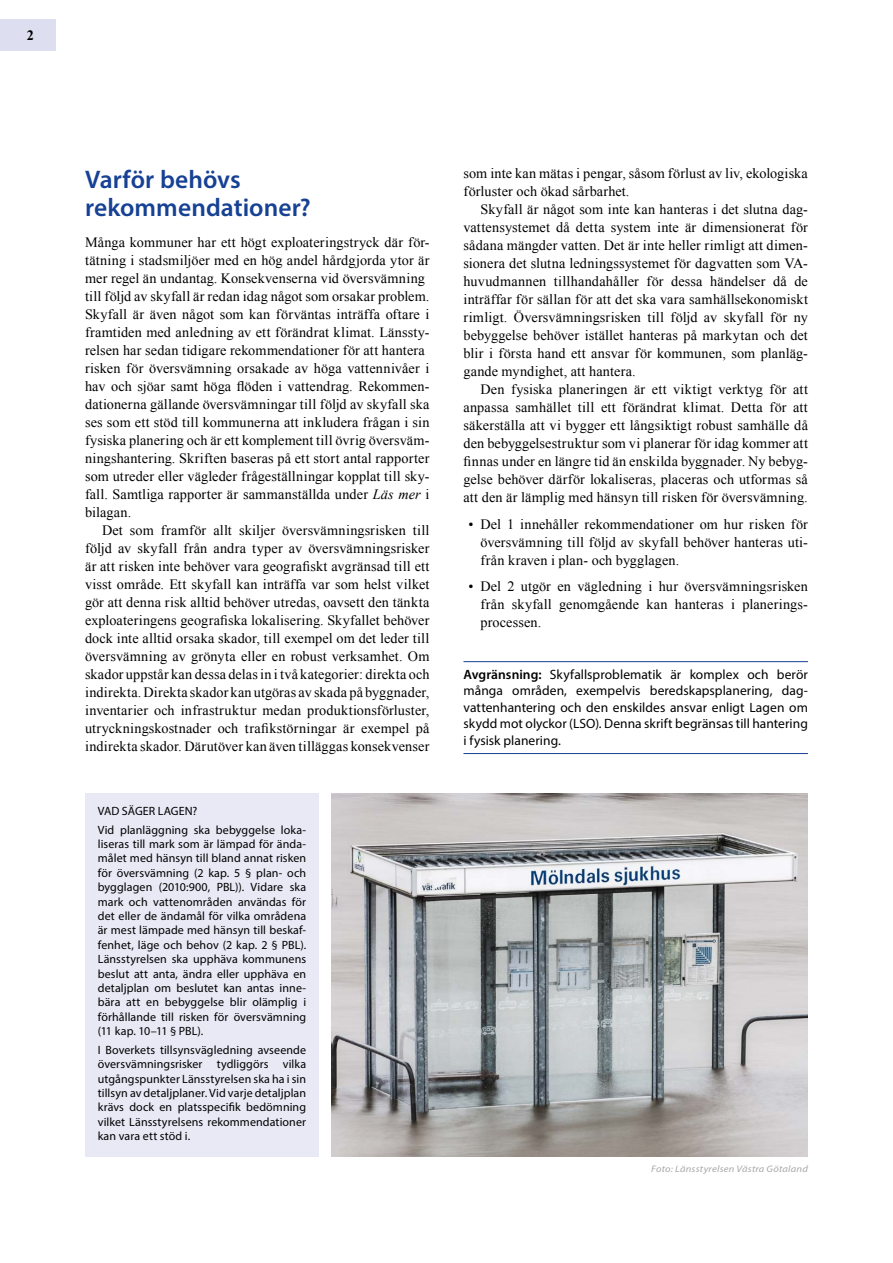
<style>
.page{position:relative;width:893px;height:1263px;background:#fff}
.page>*{position:absolute;margin:0;border:0;box-sizing:border-box;transform-origin:0 0}
.t1{font:600 25.5px/28.5px "Myriad Pro";letter-spacing:.005em;color:#164194}
.t2{font:14.25px/18px "Times New Roman";letter-spacing:.01em;color:#000;text-align:justify}
.t3{font:700 14.25px "Times New Roman";color:#000}
.t4{font:13.5px/16.5px "Myriad Pro";color:#000;text-align:justify}
.t5{font:12px/14.4px "Myriad Pro";letter-spacing:.005em;color:#000;text-align:justify}
.t6{font:italic 9.45px "Myriad Pro";letter-spacing:.02em;color:#a8a8a7;scale:1.11 1}
.s1{font-style:italic}
.s2{font-weight:600}
</style>
<div class="page">
<div style="left:85px;top:793px;width:234px;height:364px;background:#e9e9f6"></div>
<hr style="left:463px;top:753px;width:345px;height:1px;background:#164194">
<hr style="left:463px;top:661px;width:345px;height:1px;background:#164194">
<div style="left:0;top:19px;width:55px;height:32px;background:#dedef1"></div>
<img style="left:332px;top:793px;width:476px;height:364px">
<p class="t3" style="left:27px;top:25px;width:9px">2</p>
<h1 class="t1" style="left:85px;top:164px;width:227px">Varför behövs rekommendationer?</h1>
<p class="t2" style="left:85px;top:233px;width:346px;text-align:left">Många kommuner har ett högt exploateringstryck där för&shy;tätning i stadsmiljöer med en hög andel hårdgjorda ytor är mer regel än undantag. Konsekvenserna vid översvämning till följd av skyfall är redan idag något som orsakar problem.<br>Skyfall är även något som kan förväntas inträffa oftare i framtiden med anledning av ett förändrat klimat. Länssty&shy;relsen har sedan tidigare rekommendationer för att hantera risken för översvämning orsakade av höga vattennivåer i hav och sjöar samt höga flöden i vattendrag. Rekommen&shy;dationerna gällande översvämningar till följd av skyfall ska ses som ett stöd till kommunerna att inkludera frågan i sin fysiska planering och är ett komplement till övrig översväm&shy;ningshantering. Skriften baseras på ett stort antal rapporter som utreder eller vägleder frågeställningar kopplat till sky&shy;fall. Samtliga rapporter är sammanställda under <span class="s1">Läs mer</span> i bilagan.</p>
<p class="t2" style="left:85px;top:521px;width:346px;text-indent:17px">Det som framför allt skiljer översvämningsrisken till följd av skyfall från andra typer av översvämningsrisker är att risken inte behöver vara geografiskt avgränsad till ett visst område. Ett skyfall kan inträffa var som helst vilket gör att denna risk alltid behöver utredas, oavsett den tänkta exploateringens geografiska lokalisering. Skyfallet behöver dock inte alltid orsaka skador, till exempel om det leder till översvämning av grönyta eller en robust verksamhet. Om skador uppstår kan dessa delas in i två kategorier: direkta och indirekta. Direkta skador kan utgöras av skada på byggnader, inventarier och infrastruktur medan produktionsförluster, utryckningskostnader och trafikstörningar är exempel på indirekta skador. Därutöver kan även tilläggas konsekvenser</p>
<p class="t5" style="left:98px;top:801px;width:210px;line-height:18.6px">VAD SÄGER LAGEN?<br>Vid planläggning ska bebyggelse loka-</p>
<p class="t5" style="left:98px;top:836px;width:210px">liseras till mark som är lämpad för ända&shy;målet med hänsyn till bland annat risken för översvämning (2 kap. 5 § plan- och bygglagen (2010:900, PBL)). Vidare ska mark och vattenområden användas för det eller de ändamål för vilka områdena är mest lämpade med hänsyn till beskaf&shy;fenhet, läge och behov (2 kap. 2 § PBL).<br>Länsstyrelsen ska upphäva kommunens beslut att anta, ändra eller upphäva en detaljplan om beslutet kan antas inne&shy;bära att en bebyggelse blir olämplig i förhållande till risken för översvämning (11 kap. 10–11 § PBL).</p>
<p class="t5" style="left:98px;top:1042px;width:210px">I Boverkets tillsynsvägledning avseende översvämningsrisker tydliggörs vilka utgångspunkter Länsstyrelsen ska ha i sin tillsyn av detaljplaner. Vid varje detaljplan krävs dock en platsspecifk bedömning vilket Länsstyrelsens rekommendationer kan vara ett stöd i.</p>
<p class="t2" style="left:463px;top:164px;width:346px">som inte kan mätas i pengar, såsom förlust av liv, ekologiska förluster och ökad sårbarhet.</p>
<p class="t2" style="left:463px;top:200px;width:346px;text-indent:17px">Skyfall är något som inte kan hanteras i det slutna dag&shy;vattensystemet då detta system inte är dimensionerat för sådana mängder vatten. Det är inte heller rimligt att dimen&shy;sionera det slutna ledningssystemet för dagvatten som VA&shy;huvudmannen tillhandahåller för dessa händelser då de inträffar för sällan för att det ska vara samhällsekonomiskt rimligt. Översvämningsrisken till följd av skyfall för ny bebyggelse behöver istället hanteras på markytan och det blir i första hand ett ansvar för kommunen, som planläg&shy;gande myndighet, att hantera.</p>
<p class="t2" style="left:463px;top:380px;width:346px;text-indent:17px">Den fysiska planeringen är ett viktigt verktyg för att anpassa samhället till ett förändrat klimat. Detta för att säkerställa att vi bygger ett långsiktigt robust samhälle då den bebyggelsestruktur som vi planerar för idag kommer att finnas under en längre tid än enskilda byggnader. Ny bebyg&shy;gelse behöver därför lokaliseras, placeras och utformas så att den är lämplig med hänsyn till risken för översvämning.</p>
<p class="t2" style="left:480px;top:515px;width:329px;text-indent:-12px">• Del 1 innehåller rekommendationer om hur risken för översvämning till följd av skyfall behöver hanteras uti&shy;från kraven i plan- och bygglagen.</p>
<p class="t2" style="left:480px;top:577px;width:329px;text-indent:-12px">• Del 2 utgör en vägledning i hur översvämningsrisken från skyfall genomgående kan hanteras i planerings&shy;processen.</p>
<p class="t4" style="left:463px;top:666px;width:346px"><span class="s2">Avgränsning:</span> Skyfallsproblematik är komplex och berör många områden, exempelvis beredskapsplanering, dag&shy;vattenhantering och den enskildes ansvar enligt Lagen om skydd mot olyckor (LSO). Denna skrift begränsas till hantering i fysisk planering.</p>
<p class="t6" style="left:651px;top:1163px;width:143px">Foto: Länsstyrelsen Västra Götaland</p>
</div>
